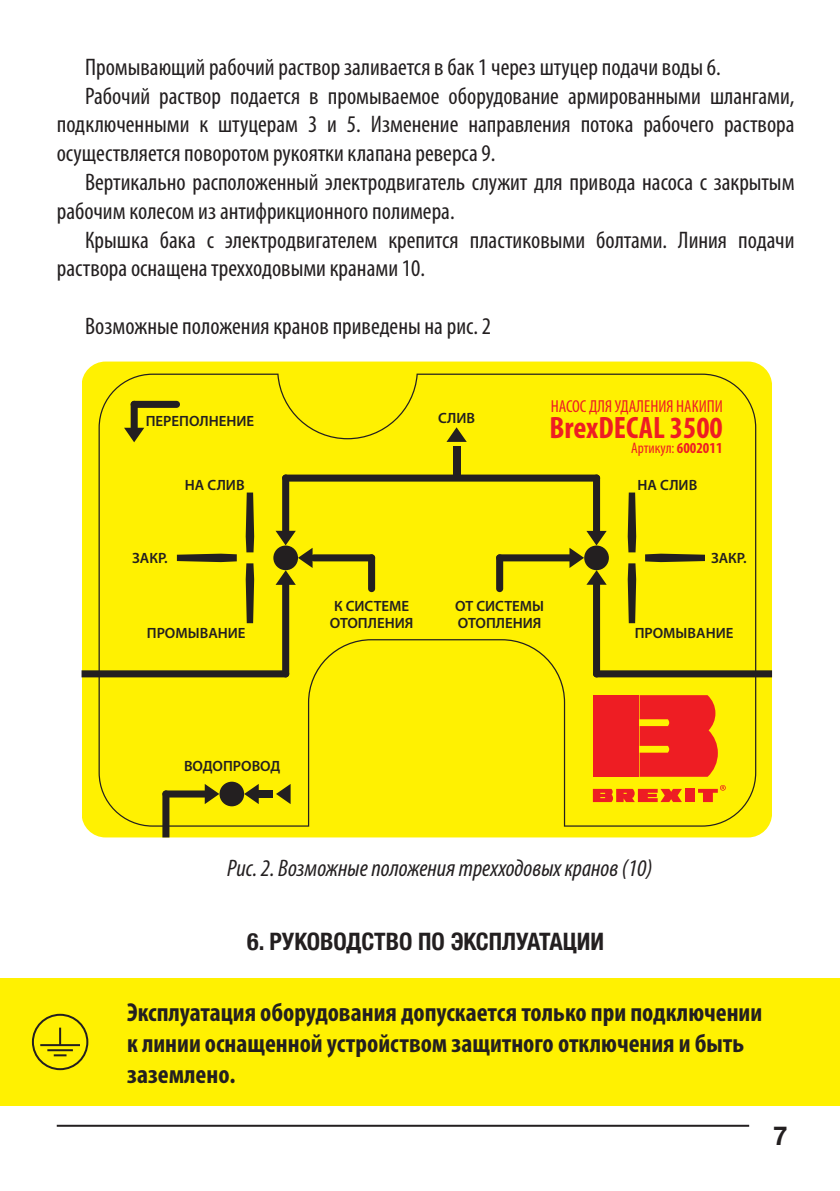
<style>
.page{position:relative;width:840px;height:1191px;background:#fff}
.page>*{position:absolute;margin:0;border:0;box-sizing:border-box;transform-origin:0 0}
.t1{font:700 condensed 31px "Myriad Pro";color:#ee1d23}
.t2{font:700 condensed 26px/31.2px "Myriad Pro";color:#231f20}
.t3{font:700 26px "Helvetica Neue";color:#231f20}
.text{font:condensed 24px/28.8px "Myriad Pro";color:#231f20}
.text-2{font:italic condensed 24px "Myriad Pro";color:#231f20}
.t4{font:700 condensed 24px "Helvetica Neue";color:#231f20}
.t5{font:condensed 17.4px "Myriad Pro";color:#ee1d23}
.t6{font:condensed 15.2px "Myriad Pro";color:#ee1d23}
.t7{font:600 14.8px/17.8px "Myriad Pro";color:#231f20}
.s1{font-weight:700}
</style>
<div class="page">
<hr style="left:57px;top:1124px;width:691px;height:2px;background:#231f20">
<svg style="left:82px;top:361px;width:689px;height:476px;background:#faec08"></svg>
<svg style="left:755px;top:670px;width:16px;height:7px"></svg>
<svg style="left:81px;top:670px;width:17px;height:7px"></svg>
<svg style="left:162px;top:826px;width:7px;height:11px"></svg>
<svg style="left:98px;top:373px;width:657px;height:453px;background:#f0dc04"></svg>
<div style="left:0;top:978px;width:839px;height:127px;background:#fff101"></div>
<hr style="left:40px;top:1044px;width:40px;height:2px;background:#231f20">
<hr style="left:47px;top:1049px;width:26px;height:2px;background:#231f20">
<svg style="left:54px;top:1054px;width:12px;height:2px"></svg>
<svg style="left:59px;top:1027px;width:2px;height:17px"></svg>
<div style="left:32px;top:1013px;width:56px;height:57px;border:2px solid #231f20;border-radius:50%"></div>
<p class="text" style="left:85px;top:52px;width:636px">Промывающий рабочий раствор заливается в бак 1 через штуцер подачи воды 6.</p>
<p class="text" style="left:57px;top:81px;width:739px;text-align:justify;text-indent:28px">Рабочий раствор подается в промываемое оборудование армированными шлангами, подключенными к штуцерам 3 и 5. Изменение направления потока рабочего раствора осуществляется поворотом рукоятки клапана реверса 9.</p>
<p class="text" style="left:57px;top:167px;width:739px;text-indent:28px">Вертикально расположенный электродвигатель служит для привода насоса с закрытым рабочим колесом из антифрикционного полимера.</p>
<p class="text" style="left:57px;top:225px;width:738px;text-indent:28px">Крышка бака с электродвигателем крепится пластиковыми болтами. Линия подачи раствора оснащена трехходовыми кранами 10.</p>
<p class="text" style="left:85px;top:311px;width:407px">Возможные положения кранов приведены на рис. 2</p>
<p class="t7" style="left:146px;top:412px;width:110px">ПЕРЕПОЛНЕНИЕ</p>
<p class="t7" style="left:438px;top:408px;width:39px">СЛИВ</p>
<p class="t5" style="left:550px;top:396px;width:173px">НАСОС ДЛЯ УДАЛЕНИЯ НАКИПИ</p>
<p class="t1" style="left:549px;top:408px;width:175px">BrexDECAL 3500</p>
<p class="t6" style="left:630px;top:439px;width:93px">Артикул: <span class="s1">6002011</span></p>
<p class="t7" style="left:185px;top:476px;width:61px">НА СЛИВ</p>
<p class="t7" style="left:637px;top:476px;width:61px">НА СЛИВ</p>
<p class="t7" style="left:132px;top:548px;width:37px">ЗАКР.</p>
<p class="t7" style="left:710px;top:548px;width:37px">ЗАКР.</p>
<p class="t7" style="left:147px;top:624px;width:100px">ПРОМЫВАНИЕ</p>
<p class="t7" style="left:329px;top:596px;width:85px">К СИСТЕМЕ<br>ОТОПЛЕНИЯ</p>
<p class="t7" style="left:455px;top:596px;width:91px">ОТ СИСТЕМЫ<br>ОТОПЛЕНИЯ</p>
<p class="t7" style="left:634px;top:624px;width:100px">ПРОМЫВАНИЕ</p>
<p class="t7" style="left:184px;top:757px;width:97px">ВОДОПРОВОД</p>
<p class="text-2" style="left:227px;top:853px;width:427px">Рис. 2. Возможные положения трехходовых кранов (10)</p>
<p class="t4" style="left:247px;top:921px;width:358px">6. РУКОВОДСТВО ПО ЭКСПЛУАТАЦИИ</p>
<p class="t2" style="left:127px;top:995px;width:636px">Эксплуатация оборудования допускается только при подключении к линии оснащенной устройством защитного отключения и быть заземлено.</p>
<p class="t3" style="left:772px;top:1115px;width:16px">7</p>
</div>
